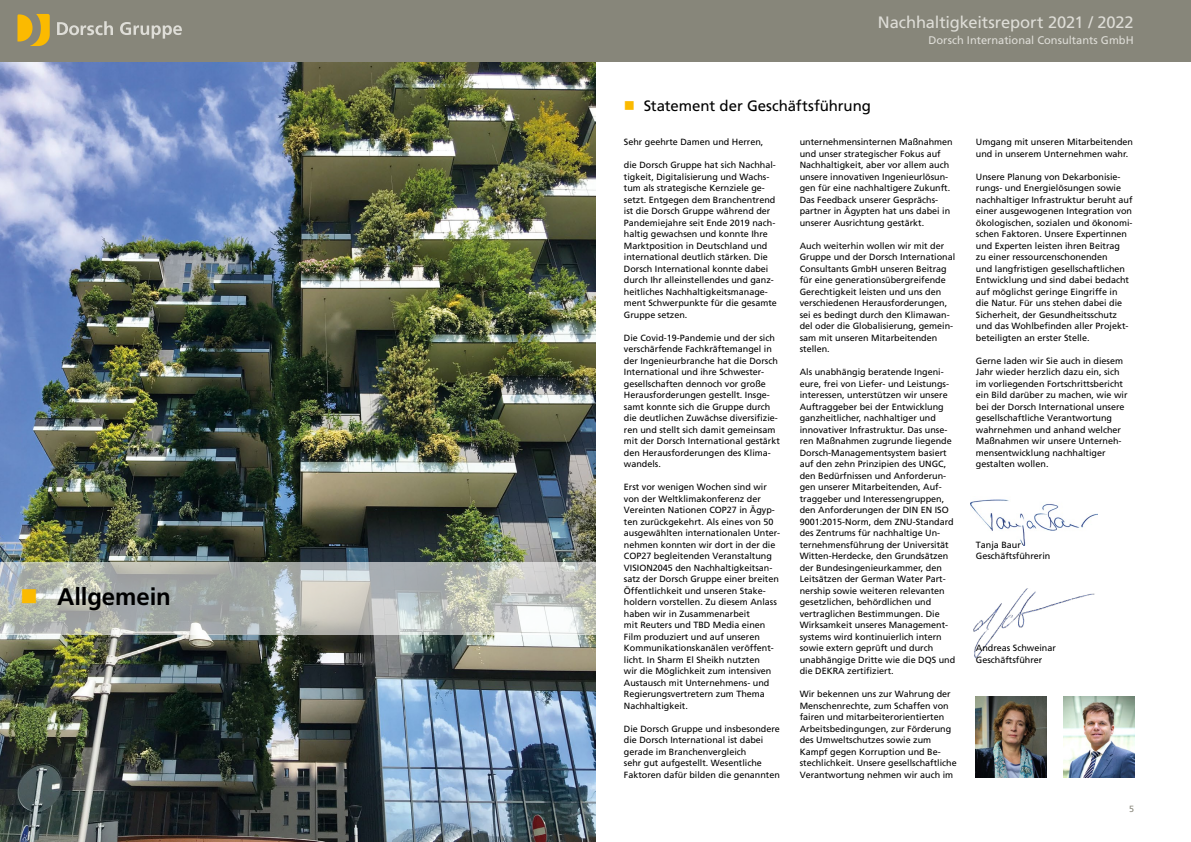
<style>
.page{position:relative;width:1191px;height:842px;background:#fff}
.page>*{position:absolute;margin:0;border:0;box-sizing:border-box;transform-origin:0 0}
.t1{font:700 24px "Frutiger LT Std";letter-spacing:-.005em;color:#000}
.t2{font:16.5px "Frutiger LT Std";letter-spacing:-.01em;color:#deddd7}
.t3{font:15px "Frutiger LT Std";letter-spacing:-.005em;color:#000}
.t4{font:11.1px "Frutiger LT Std";color:#deddd7}
.t5{font:9px/11.5px "Frutiger LT Std";color:#000}
.t6{font:9px "Frutiger LT Std";color:#87867a}
</style>
<div class="page">
<div style="left:0;top:0;width:1191px;height:62px;background:#87867a"></div>
<svg style="left:17px;top:14px;width:33px;height:32px"></svg>
<svg style="left:57px;top:21px;width:56px;height:14px"></svg>
<svg style="left:120px;top:22px;width:62px;height:17px"></svg>
<img style="left:970px;top:499px;width:127px;height:47px">
<img style="left:0;top:62px;width:595px;height:780px">
<img style="left:973px;top:588px;width:122px;height:70px">
<svg style="left:0;top:562px;width:595px;height:73px;background:#babeba"></svg>
<img style="left:975px;top:697px;width:71px;height:81px">
<img style="left:1063px;top:697px;width:71px;height:81px">
<svg style="left:22px;top:589px;width:14px;height:14px"></svg>
<h1 class="t1" style="left:57px;top:583px;width:115px">Allgemein</h1>
<h2 class="t2" style="left:878px;top:13px;width:257px">Nachhaltigkeitsreport 2021 / 2022</h2>
<p class="t4" style="left:928px;top:34px;width:207px">Dorsch International Consultants GmbH</p>
<h3 class="t3" style="left:643px;top:97px;width:229px">Statement der Geschäftsführung</h3>
<p class="t5" style="left:799px;top:136px;width:155px">unternehmensinternen Maßnahmen und unser strategischer Fokus auf Nachhaltigkeit, aber vor allem auch unsere innovativen Ingenieurlösun&shy;gen für eine nachhaltigere Zukunft.<br>Das Feedback unserer Gesprächs&shy;partner in Ägypten hat uns dabei in unserer Ausrichtung gestärkt.</p>
<p class="t5" style="left:799px;top:240px;width:157px">Auch weiterhin wollen wir mit der<br>Gruppe und der Dorsch International<br>Consultants GmbH unseren Beitrag für eine generationsübergreifende<br>Gerechtigkeit leisten und uns den verschiedenen Herausforderungen, sei es bedingt durch den Klimawan&shy;del oder die Globalisierung, gemein&shy;sam mit unseren Mitarbeitenden stellen.</p>
<p class="t5" style="left:799px;top:366px;width:157px">Als unabhängig beratende Ingeni&shy;eure, frei von Liefer- und Leistungs&shy;interessen, unterstützen wir unsere Auftraggeber bei der Entwicklung ganzheitlicher, nachhaltiger und innovativer Infrastruktur. Das unse&shy;ren Maßnahmen zugrunde liegende Dorsch-Managementsystem basiert auf den zehn Prinzipien des UNGC, den Bedürfnissen und Anforderun&shy;gen unserer Mitarbeitenden, Auf&shy;traggeber und Interessengruppen, den Anforderungen der DIN EN ISO 9001:2015-Norm, dem ZNU-Standard des Zentrums für nachhaltige Un&shy;ternehmensführung der Universität Witten-Herdecke, den Grundsätzen der Bundesingenieurkammer, den Leitsätzen der German Water Part&shy;nership sowie weiteren relevanten gesetzlichen, behördlichen und vertraglichen Bestimmungen. Die Wirksamkeit unseres Management&shy;systems wird kontinuierlich intern sowie extern geprüft und durch unabhängige Dritte wie die DQS und die DEKRA zertifiziert.</p>
<p class="t5" style="left:799px;top:688px;width:159px">Wir bekennen uns zur Wahrung der Menschenrechte, zum Schaffen von fairen und mitarbeiterorientierten Arbeitsbedingungen, zur Förderung des Umweltschutzes sowie zum Kampf gegen Korruption und Be&shy;stechlichkeit. Unsere gesellschaftliche Verantwortung nehmen wir auch im</p>
<p class="t5" style="left:624px;top:136px;width:141px">Sehr geehrte Damen und Herren,</p>
<p class="t5" style="left:624px;top:159px;width:155px">die Dorsch Gruppe hat sich Nachhal&shy;tigkeit, Digitalisierung und Wachs&shy;tum als strategische Kernziele ge&shy;setzt. Entgegen dem Branchentrend ist die Dorsch Gruppe während der Pandemiejahre seit Ende 2019 nach&shy;haltig gewachsen und konnte Ihre Marktposition in Deutschland und international deutlich stärken. Die Dorsch International konnte dabei durch Ihr alleinstellendes und ganz&shy;heitliches Nachhaltigkeitsmanage&shy;ment Schwerpunkte für die gesamte Gruppe setzen.</p>
<p class="t5" style="left:624px;top:332px;width:158px">Die Covid-19-Pandemie und der sich verschärfende Fachkräftemangel in der Ingenieurbranche hat die Dorsch International und ihre Schwester&shy;gesellschaften dennoch vor große Herausforderungen gestellt. Insge&shy;samt konnte sich die Gruppe durch die deutlichen Zuwächse diversifizie&shy;ren und stellt sich damit gemeinsam mit der Dorsch International gestärkt den Herausforderungen des Klima&shy;wandels.</p>
<p class="t5" style="left:624px;top:481px;width:158px">Erst vor wenigen Wochen sind wir von der Weltklimakonferenz der Vereinten Nationen COP27 in Ägyp&shy;ten zurückgekehrt. Als eines von 50 ausgewählten internationalen Unter&shy;nehmen konnten wir dort in der die COP27 begleitenden Veranstaltung VISION2045 den Nachhaltigkeitsan&shy;satz der Dorsch Gruppe einer breiten Öffentlichkeit und unseren Stake&shy;holdern vorstellen. Zu diesem Anlass haben wir in Zusammenarbeit<br>mit Reuters und TBD Media einen Film produziert und auf unseren Kommunikationskanälen veröffent&shy;licht. In Sharm El Sheikh nutzten<br>wir die Möglichkeit zum intensiven Austausch mit Unternehmens- und Regierungsvertretern zum Thema Nachhaltigkeit.</p>
<p class="t5" style="left:624px;top:723px;width:158px">Die Dorsch Gruppe und insbesondere die Dorsch International ist dabei gerade im Branchenvergleich<br>sehr gut aufgestellt. Wesentliche Faktoren dafür bilden die genannten</p>
<p class="t5" style="left:976px;top:136px;width:159px">Umgang mit unseren Mitarbeitenden und in unserem Unternehmen wahr.</p>
<p class="t5" style="left:976px;top:171px;width:158px">Unsere Planung von Dekarbonisie&shy;rungs- und Energielösungen sowie nachhaltiger Infrastruktur beruht auf einer ausgewogenen Integration von ökologischen, sozialen und ökonomi&shy;schen Faktoren. Unsere Expertinnen und Experten leisten ihren Beitrag<br>zu einer ressourcenschonenden<br>und langfristigen gesellschaftlichen Entwicklung und sind dabei bedacht auf möglichst geringe Eingriffe in die Natur. Für uns stehen dabei die Sicherheit, der Gesundheitsschutz und das Wohlbefinden aller Projekt&shy;beteiligten an erster Stelle.</p>
<p class="t5" style="left:976px;top:355px;width:153px">Gerne laden wir Sie auch in diesem<br>Jahr wieder herzlich dazu ein, sich im vorliegenden Fortschrittsbericht ein Bild darüber zu machen, wie wir bei der Dorsch International unsere gesellschaftliche Verantwortung wahrnehmen und anhand welcher<br>Maßnahmen wir unsere Unterneh&shy;mensentwicklung nachhaltiger gestalten wollen.</p>
<p class="t5" style="left:976px;top:539px;width:76px">Tanja Baur<br>Geschäftsführerin</p>
<p class="t5" style="left:976px;top:642px;width:82px">Andreas Schweinar<br>Geschäftsführer</p>
<p class="t6" style="left:1129px;top:804px;width:7px">5</p>
</div>
